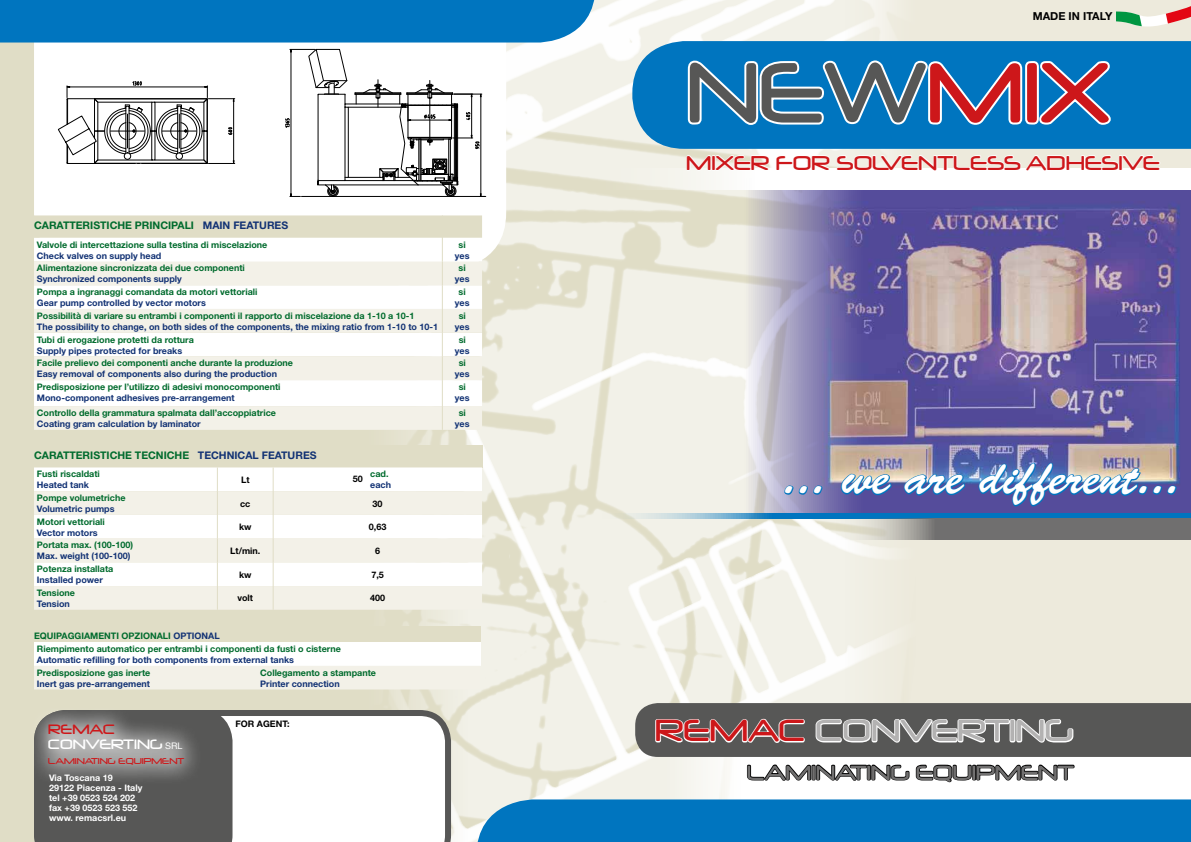
<style>
.page{position:relative;width:1191px;height:842px;background:#fff}
.page>*{position:absolute;margin:0;border:0;box-sizing:border-box;transform-origin:0 0}
.t1{font:100px "Neuropol";color:#575756;scale:.9 1}
.t2{font:48px "Brush Script Std";color:#fff}
.t3{font:36px "Neuropol";color:#b3b2b2}
.t4{font:24px "Neuropol";color:#706f6f}
.t5{font:23.5px "Neuropol";color:#cd171a}
.t6{font:16px/15px "Neuropol";color:#fff}
.t7{font:700 11px "Helvetica Neue";color:#000}
.t8{font:700 10.5px "Helvetica Neue";color:#006b2d}
.t9{font:700 10.5px "Helvetica Neue";color:#123274}
.t10{font:10px "Neuropol";color:#cd171a}
.t11{font:700 9px "Helvetica Neue";color:#006b2d}
.t12{font:700 9px "Helvetica Neue";color:#123274}
.t13{font:700 9px/10px "Helvetica Neue";color:#fff}
.t14{font:700 9px "Helvetica Neue";color:#000}
.s1{color:#123274}
.s2{color:#cd171a}
.s3{font-family:"Helvetica";font-size:9px}
</style>
<div class="page">
<img style="left:482px;top:0;width:352px;height:799px">
<div style="left:0;top:0;width:482px;height:842px;background:#e0ddc6"></div>
<div style="left:834px;top:0;width:357px;height:842px;background:#edeadc"></div>
<svg style="left:632px;top:41px;width:559px;height:108px;background:#0a7ac0"></svg>
<svg style="left:686px;top:57px;width:426px;height:71px;background:#479bd0"></svg>
<svg style="left:1116px;top:6px;width:75px;height:21px"></svg>
<div style="left:655px;top:746px;width:536px;height:70px;background:#fff"></div>
<svg style="left:635px;top:703px;width:556px;height:54px;background:#6d6d6c"></svg>
<svg style="left:747px;top:764px;width:328px;height:19px"></svg>
<div style="left:476px;top:799px;width:715px;height:43px;background:#0075bf"></div>
<svg style="left:232px;top:710px;width:219px;height:132px;background:#f2f2f2"></svg>
<div style="left:34px;top:710px;width:198px;height:132px;background:#575756"></div>
<div style="left:34px;top:198px;width:472px;height:71px;background:#fff"></div>
<img style="left:731px;top:189px;width:460px;height:324px">
<svg style="left:578px;top:513px;width:613px;height:6px;background:#549dc8"></svg>
<svg style="left:595px;top:168px;width:596px;height:21px;fill:#fff"></svg>
<svg style="left:822px;top:519px;width:369px;height:21px;background:#999894"></svg>
<div style="left:28px;top:704px;width:176px;height:81px;background:#fff;opacity:.75"></div>
<svg style="left:685px;top:154px;width:476px;height:18px"></svg>
<svg style="left:783px;top:484px;width:40px;height:12px"></svg>
<svg style="left:840px;top:473px;width:53px;height:23px"></svg>
<svg style="left:902px;top:473px;width:64px;height:24px;background:#4778b5"></svg>
<img style="left:977px;top:462px;width:200px;height:70px">
<svg style="left:0;top:0;width:595px;height:198px;background:#b8d1de"></svg>
<svg style="left:34px;top:215px;width:448px;height:215px;background:#f5f4ed"></svg>
<div style="left:34px;top:642px;width:446px;height:24px;background:#fff"></div>
<div style="left:34px;top:666px;width:446px;height:23px;background:#f3f1e8"></div>
<div style="left:34px;top:467px;width:448px;height:24px;background:#fff"></div>
<svg style="left:34px;top:491px;width:448px;height:119px;background:#f7f6f0"></svg>
<svg style="left:217px;top:467px;width:1px;height:143px"></svg>
<svg style="left:273px;top:467px;width:1px;height:143px"></svg>
<p class="t8" style="left:34px;top:219px;width:16px">CARATTERI</p>
<p class="t8" style="left:93px;top:219px;width:91px">STICHE PRINCIPALI</p>
<p class="t9" style="left:203px;top:219px;width:8px">MAIN</p>
<p class="t9" style="left:233px;top:219px;width:14px">FEAT</p>
<p class="t9" style="left:259px;top:219px;width:30px">URES</p>
<p class="t11" style="left:37px;top:239px;width:232px">Valvole di intercettazione sulla testina di miscelazione</p>
<p class="t12" style="left:37px;top:250px;width:126px">Check valves on supply head</p>
<p class="t11" style="left:37px;top:263px;width:209px">Alimentazione sincronizzata dei due componenti</p>
<p class="t12" style="left:37px;top:274px;width:147px">Synchronized components supply</p>
<p class="t11" style="left:37px;top:286px;width:222px">Pompa a ingranaggi comandata da motori vettoriali</p>
<p class="t12" style="left:37px;top:297px;width:170px">Gear pump controlled by vector motors</p>
<p class="t11" style="left:37px;top:310px;width:379px">Possibilità di variare su entrambi i componenti il rapporto di miscelazione da 1-10 a 10-1</p>
<p class="t12" style="left:37px;top:321px;width:403px">The possibility to change, on both sides of the components, the mixing ratio from 1-10 to 10-1</p>
<p class="t11" style="left:37px;top:334px;width:158px">Tubi di erogazione protetti da rottura</p>
<p class="t12" style="left:37px;top:345px;width:147px">Supply pipes protected for breaks</p>
<p class="t11" style="left:37px;top:357px;width:258px">Facile prelievo dei componenti anche durante la produzione</p>
<p class="t12" style="left:37px;top:368px;width:242px">Easy removal of components also during the production</p>
<p class="t11" style="left:37px;top:381px;width:245px">Predisposizione per l’utilizzo di adesivi monocomponenti</p>
<p class="t12" style="left:37px;top:392px;width:199px">Mono-component adhesives pre-arrangement</p>
<p class="t11" style="left:37px;top:407px;width:241px">Controllo della grammatura spalmata dall’accoppiatrice</p>
<p class="t12" style="left:37px;top:418px;width:165px">Coating gram calculation by laminator</p>
<p class="t8" style="left:34px;top:449px;width:16px">CARATTERI</p>
<p class="t8" style="left:93px;top:449px;width:182px">STICHE TECNICHE <span class="s1">TECHNICAL FEAT</span></p>
<p class="t9" style="left:288px;top:449px;width:30px">URES</p>
<p class="t11" style="left:37px;top:469px;width:64px">Fusti riscaldati</p>
<p class="t12" style="left:37px;top:480px;width:54px">Heated tank</p>
<p class="t11" style="left:370px;top:469px;width:20px">cad.</p>
<p class="t12" style="left:370px;top:480px;width:22px">each</p>
<p class="t14" style="left:241px;top:474px;width:10px">Lt</p>
<p class="t14" style="left:353px;top:474px;width:12px">50</p>
<p class="t11" style="left:37px;top:492px;width:90px">Pompe volumetriche</p>
<p class="t12" style="left:37px;top:503px;width:79px">Volumetric pumps</p>
<p class="t14" style="left:240px;top:498px;width:12px">cc</p>
<p class="t14" style="left:372px;top:498px;width:12px">30</p>
<p class="t11" style="left:37px;top:516px;width:69px">Motori vettoriali</p>
<p class="t12" style="left:37px;top:527px;width:62px">Vector motors</p>
<p class="t14" style="left:239px;top:521px;width:14px">kw</p>
<p class="t14" style="left:369px;top:521px;width:19px">0,63</p>
<p class="t11" style="left:37px;top:540px;width:98px">Portata max. (100-100)</p>
<p class="t12" style="left:37px;top:551px;width:95px">Max. weight (100-100)</p>
<p class="t14" style="left:230px;top:545px;width:32px">Lt/min.</p>
<p class="t14" style="left:375px;top:545px;width:7px">6</p>
<p class="t11" style="left:37px;top:563px;width:78px">Potenza installata</p>
<p class="t12" style="left:37px;top:574px;width:67px">Installed power</p>
<p class="t14" style="left:239px;top:569px;width:14px">kw</p>
<p class="t14" style="left:371px;top:569px;width:14px">7,5</p>
<p class="t11" style="left:37px;top:587px;width:40px">Tensione</p>
<p class="t12" style="left:37px;top:598px;width:34px">Tension</p>
<p class="t14" style="left:237px;top:593px;width:17px">volt</p>
<p class="t14" style="left:370px;top:593px;width:17px">400</p>
<p class="t11" style="left:34px;top:630px;width:35px">EQUIPAGGIAMENTI</p>
<p class="t11" style="left:121px;top:630px;width:25px">OPZIONALI</p>
<p class="t12" style="left:173px;top:630px;width:20px">OPTIONAL</p>
<p class="t11" style="left:37px;top:643px;width:306px">Riempimento automatico per entrambi i componenti da fusti o cisterne</p>
<p class="t12" style="left:37px;top:654px;width:259px">Automatic refilling for both components from external tanks</p>
<p class="t11" style="left:37px;top:667px;width:115px">Predisposizione gas inerte</p>
<p class="t12" style="left:37px;top:678px;width:115px">Inert gas pre-arrangement</p>
<p class="t11" style="left:260px;top:667px;width:117px">Collegamento a stampante</p>
<p class="t12" style="left:260px;top:678px;width:81px">Printer connection</p>
<h3 class="t6" style="left:48px;top:722px;width:136px"><span class="s2">REMAC<br></span>CONVERTING <span class="s3">srl</span></h3>
<p class="t10" style="left:48px;top:756px;width:138px">LAMINATING EQUIPMENT</p>
<p class="t13" style="left:49px;top:772px;width:95px">Via Toscana 19<br>29122 Piacenza - Italy tel +39 0523 524 202 fax +39 0523 523 552 www. remacsrl.eu</p>
<p class="t14" style="left:235px;top:718px;width:56px">For Agent:</p>
<p class="t11" style="left:458px;top:239px;width:9px">si</p>
<p class="t12" style="left:455px;top:250px;width:16px">yes</p>
<p class="t11" style="left:458px;top:263px;width:9px">si</p>
<p class="t12" style="left:455px;top:274px;width:16px">yes</p>
<p class="t11" style="left:458px;top:286px;width:9px">si</p>
<p class="t12" style="left:455px;top:297px;width:16px">yes</p>
<p class="t11" style="left:459px;top:310px;width:9px">si</p>
<p class="t12" style="left:455px;top:321px;width:16px">yes</p>
<p class="t11" style="left:459px;top:334px;width:9px">si</p>
<p class="t12" style="left:455px;top:345px;width:16px">yes</p>
<p class="t11" style="left:459px;top:357px;width:9px">si</p>
<p class="t12" style="left:455px;top:368px;width:16px">yes</p>
<p class="t11" style="left:459px;top:381px;width:9px">si</p>
<p class="t12" style="left:455px;top:392px;width:16px">yes</p>
<p class="t11" style="left:459px;top:407px;width:9px">si</p>
<p class="t12" style="left:455px;top:418px;width:16px">yes</p>
<p class="t7" style="left:1032px;top:10px;width:81px">made in italy</p>
<h1 class="t1" style="left:686px;top:39px;width:472px">NEW<span class="s2">MIX</span></h1>
<h3 class="t5" style="left:686px;top:150px;width:17px">MIXE</h3>
<h3 class="t5" style="left:750px;top:150px;width:150px">R FOR SOLVENTL</h3>
<h3 class="t5" style="left:970px;top:150px;width:163px">ESS ADHESIVE</h3>
<h2 class="t2" style="left:782px;top:451px;width:399px">... we are different...</h2>
<h3 class="t3" style="left:655px;top:711px;width:419px"><span class="s2">REMAC</span> CONVERTING</h3>
<h3 class="t4" style="left:747px;top:760px;width:328px">LAMINATING EQUIPMENT</h3>
</div>
